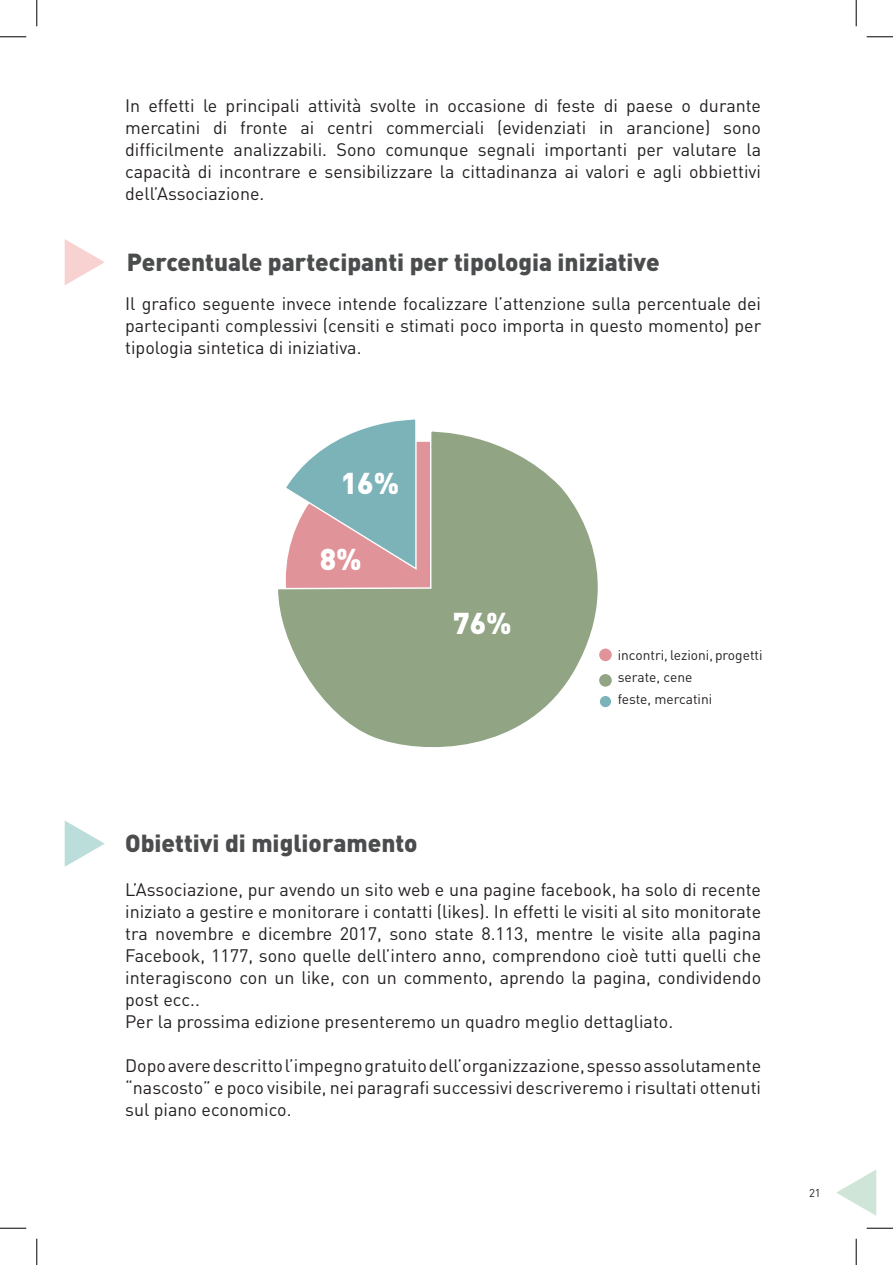
<style>
.page{position:relative;width:893px;height:1265px;background:#fff}
.page>*{position:absolute;margin:0;border:0;box-sizing:border-box;transform-origin:0 0}
.t1{font:900 29.75px "DIN Pro";color:#fff}
.t2{font:900 24.32px "DIN Pro";color:#4b4c4d}
.t3{font:17.85px/22.1px "DIN Pro";color:#231f20;text-align:justify}
.t4{font:13.83px/22.1px "DIN Pro";color:#231f20}
.t5{font:11.38px "DIN Pro";color:#231f20}
</style>
<div class="page">
<svg style="left:364px;top:419px;width:52px;height:10px"></svg>
<svg style="left:278px;top:429px;width:334px;height:318px"></svg>
<svg style="left:65px;top:239px;width:40px;height:46px"></svg>
<svg style="left:65px;top:821px;width:40px;height:45px"></svg>
<div style="left:599px;top:648px;width:12px;height:13px;background:#e09398;border-radius:50%"></div>
<div style="left:599px;top:674px;width:12px;height:12px;background:#91a484;border-radius:50%"></div>
<div style="left:599px;top:695px;width:12px;height:12px;background:#7cb3b9;border-radius:50%"></div>
<div style="left:598px;top:694px;width:14px;height:14px;border:1px solid #fff;border-radius:50%"></div>
<svg style="left:836px;top:1170px;width:39px;height:45px"></svg>
<svg style="left:0;top:36px;width:26px;height:1px"></svg>
<svg style="left:866px;top:36px;width:26px;height:1px"></svg>
<svg style="left:0;top:1227px;width:26px;height:1px"></svg>
<svg style="left:866px;top:1227px;width:26px;height:1px"></svg>
<svg style="left:36px;top:0;width:1px;height:26px"></svg>
<svg style="left:36px;top:1238px;width:1px;height:26px"></svg>
<svg style="left:855px;top:0;width:1px;height:26px"></svg>
<svg style="left:855px;top:1238px;width:1px;height:26px"></svg>
<p class="t3" style="left:125px;top:94px;width:637px">In effetti le principali attività svolte in occasione di feste di paese o durante mercatini di fronte ai centri commerciali (evidenziati in arancione) sono difficilmente analizzabili. Sono comunque segnali importanti per valutare la capacità di incontrare e sensibilizzare la cittadinanza ai valori e agli obbiettivi dell’Associazione.</p>
<h2 class="t2" style="left:127px;top:245px;width:534px">Percentuale partecipanti per tipologia iniziative</h2>
<p class="t3" style="left:125px;top:292px;width:637px">Il grafico seguente invece intende focalizzare l’attenzione sulla percentuale dei partecipanti complessivi (censiti e stimati poco importa in questo momento) per tipologia sintetica di iniziativa.</p>
<h1 class="t1" style="left:340px;top:462px;width:60px">16%</h1>
<h1 class="t1" style="left:319px;top:539px;width:44px">8%</h1>
<h1 class="t1" style="left:453px;top:603px;width:60px">76%</h1>
<p class="t4" style="left:617px;top:643px;width:146px">incontri, lezioni, progetti serate, cene<br>feste, mercatini</p>
<h2 class="t2" style="left:125px;top:826px;width:294px">Obiettivi di miglioramento</h2>
<p class="t3" style="left:125px;top:877px;width:637px;text-align:left">L’Associazione, pur avendo un sito web e una pagine facebook, ha solo di recente iniziato a gestire e monitorare i contatti (likes). In effetti le visiti al sito monitorate tra novembre e dicembre 2017, sono state 8.113, mentre le visite alla pagina Facebook, 1177, sono quelle dell’intero anno, comprendono cioè tutti quelli che interagiscono con un like, con un commento, aprendo la pagina, condividendo post ecc..<br>Per la prossima edizione presenteremo un quadro meglio dettagliato.</p>
<p class="t3" style="left:125px;top:1053px;width:637px">Dopo avere descritto l’impegno gratuito dell’organizzazione, spesso assolutamente “nascosto” e poco visibile, nei paragrafi successivi descriveremo i risultati ottenuti sul piano economico.</p>
<p class="t5" style="left:808px;top:1185px;width:13px">21</p>
</div>
